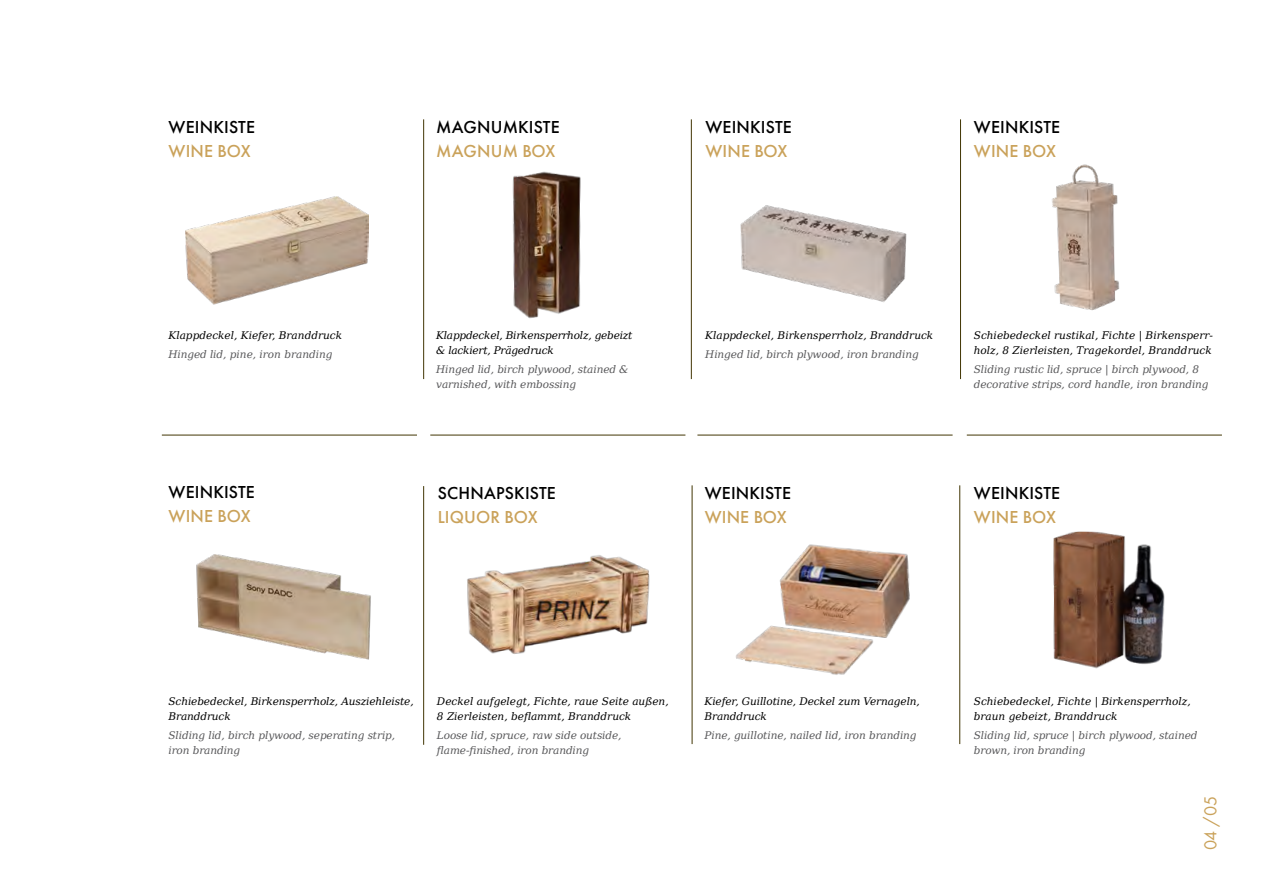
<style>
.page{position:relative;width:1263px;height:893px;background:#fff}
.page>*{position:absolute;margin:0;border:0;box-sizing:border-box;transform-origin:0 0}
.t1{font:500 18px "Futura PT";letter-spacing:.01em;color:#000}
.t2{font:500 18px "Futura PT";letter-spacing:.01em;color:#caa25a}
.t3{font:18px "Futura PT";color:#caa25a}
.t4{font:italic 10.5px/15px "DejaVu Serif";letter-spacing:-.01em;color:#58585a}
.t5{font:italic 10.5px/15px "DejaVu Serif";color:#000}
.t6{font:italic 10.5px/15px "DejaVu Serif";letter-spacing:-.02em;color:#000}
</style>
<div class="page">
<img style="left:196px;top:555px;width:175px;height:105px">
<img style="left:186px;top:197px;width:182px;height:107px">
<img style="left:1052px;top:164px;width:68px;height:147px">
<img style="left:740px;top:205px;width:167px;height:97px">
<img style="left:1053px;top:532px;width:112px;height:137px">
<img style="left:736px;top:544px;width:174px;height:131px">
<hr style="left:423px;top:119px;width:1px;height:260px;background:#423604">
<hr style="left:691px;top:119px;width:1px;height:260px;background:#423604">
<hr style="left:960px;top:119px;width:1px;height:260px;background:#423604">
<hr style="left:423px;top:486px;width:1px;height:259px;background:#423604">
<hr style="left:692px;top:485px;width:1px;height:259px;background:#423604">
<hr style="left:959px;top:485px;width:1px;height:259px;background:#423604">
<hr style="left:162px;top:435px;width:255px;height:1px;background:#423604">
<hr style="left:430px;top:435px;width:255px;height:1px;background:#423604">
<hr style="left:697px;top:435px;width:255px;height:1px;background:#423604">
<hr style="left:967px;top:435px;width:255px;height:1px;background:#423604">
<img style="left:512px;top:171px;width:69px;height:148px">
<img style="left:467px;top:555px;width:183px;height:99px">
<h1 class="t1" style="left:169px;top:116px;width:88px">WEINKISTE</h1>
<h1 class="t2" style="left:169px;top:140px;width:83px">WINE BOX</h1>
<h1 class="t1" style="left:436px;top:116px;width:125px">MAGNUMKISTE</h1>
<h1 class="t2" style="left:436px;top:140px;width:121px">MAGNUM BOX</h1>
<h1 class="t1" style="left:705px;top:116px;width:88px">WEINKISTE</h1>
<h1 class="t2" style="left:705px;top:140px;width:83px">WINE BOX</h1>
<h1 class="t1" style="left:974px;top:116px;width:88px">WEINKISTE</h1>
<h1 class="t2" style="left:974px;top:140px;width:83px">WINE BOX</h1>
<p class="t5" style="left:168px;top:328px;width:175px">Klappdeckel, Kiefer, Branddruck</p>
<p class="t4" style="left:168px;top:347px;width:166px">Hinged lid, pine, iron branding</p>
<h1 class="t1" style="left:169px;top:481px;width:88px">WEINKISTE</h1>
<h1 class="t2" style="left:169px;top:505px;width:83px">WINE BOX</h1>
<p class="t6" style="left:436px;top:328px;width:198px">Klappdeckel, Birkensperrholz, gebeizt &amp; lackiert, Prägedruck</p>
<p class="t4" style="left:436px;top:362px;width:194px">Hinged lid, birch plywood, stained &amp; varnished, with embossing</p>
<h1 class="t1" style="left:438px;top:482px;width:120px">SCHNAPSKISTE</h1>
<h1 class="t2" style="left:438px;top:506px;width:101px">LIQUOR BOX</h1>
<p class="t5" style="left:705px;top:328px;width:230px">Klappdeckel, Birkensperrholz, Branddruck</p>
<p class="t4" style="left:705px;top:347px;width:215px">Hinged lid, birch plywood, iron branding</p>
<h1 class="t1" style="left:705px;top:482px;width:88px">WEINKISTE</h1>
<h1 class="t2" style="left:705px;top:506px;width:83px">WINE BOX</h1>
<p class="t5" style="left:974px;top:328px;width:241px">Schiebedeckel rustikal, Fichte | Birkensperr&shy;holz, 8 Zierleisten, Tragekordel, Branddruck</p>
<p class="t4" style="left:974px;top:362px;width:236px">Sliding rustic lid, spruce | birch plywood, 8 decorative strips, cord handle, iron branding</p>
<h1 class="t1" style="left:974px;top:482px;width:88px">WEINKISTE</h1>
<h1 class="t2" style="left:974px;top:506px;width:83px">WINE BOX</h1>
<p class="t5" style="left:168px;top:693px;width:247px">Schiebedeckel, Birkensperrholz, Ausziehleiste,<br>Branddruck</p>
<p class="t4" style="left:168px;top:728px;width:228px">Sliding lid, birch plywood, seperating strip, iron branding</p>
<p class="t5" style="left:437px;top:693px;width:233px">Deckel aufgelegt, Fichte, raue Seite außen,<br>8 Zierleisten, beflammt, Branddruck</p>
<p class="t4" style="left:437px;top:728px;width:186px">Loose lid, spruce, raw side outside, flame-finished, iron branding</p>
<p class="t5" style="left:705px;top:693px;width:217px">Kiefer, Guillotine, Deckel zum Vernageln,<br>Branddruck</p>
<p class="t4" style="left:705px;top:728px;width:214px">Pine, guillotine, nailed lid, iron branding</p>
<p class="t5" style="left:974px;top:693px;width:218px">Schiebedeckel, Fichte | Birkensperrholz, braun gebeizt, Branddruck</p>
<p class="t4" style="left:974px;top:728px;width:225px">Sliding lid, spruce | birch plywood, stained brown, iron branding</p>
<h1 class="t3" style="left:1200px;top:850px;width:56px;rotate:-90deg">04 /05</h1>
</div>
